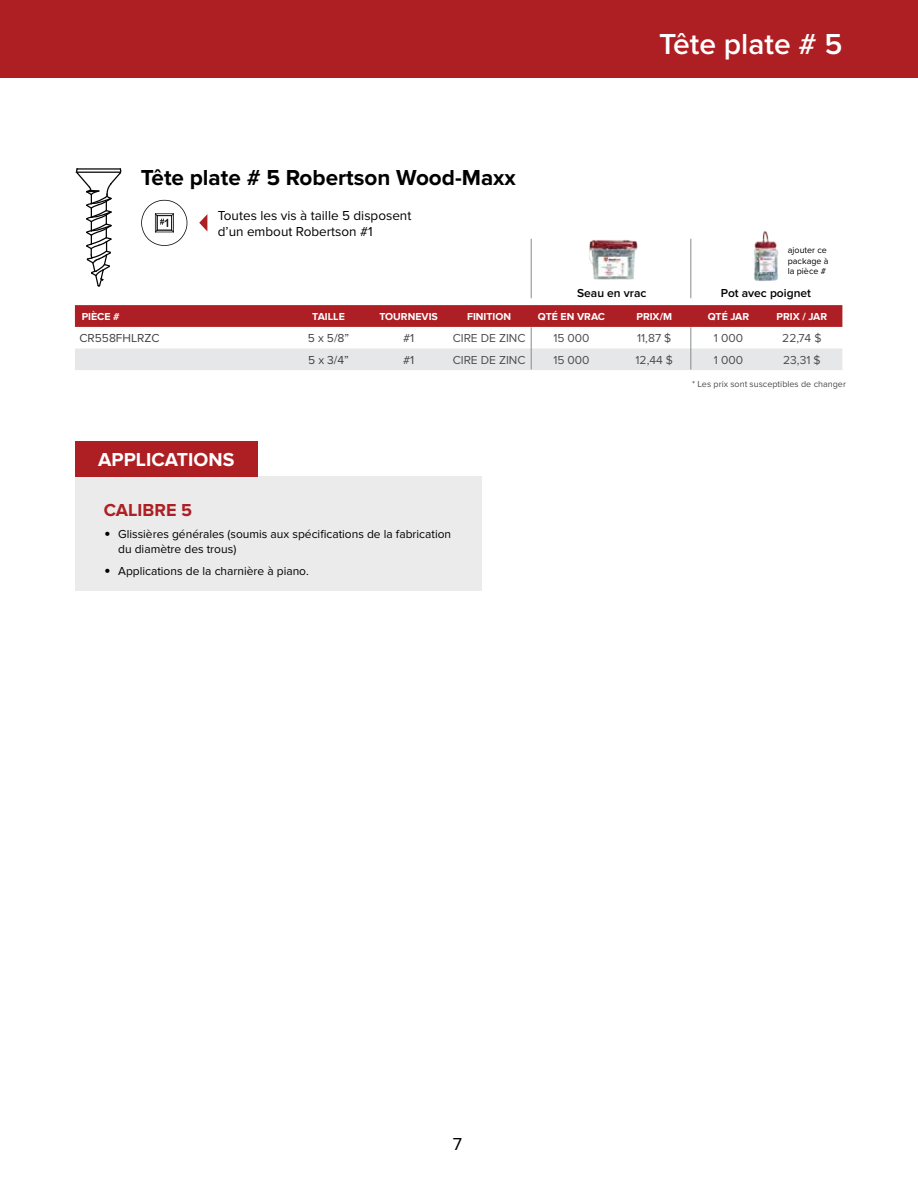
<style>
.page{position:relative;width:918px;height:1188px;background:#fff}
.page>*{position:absolute;margin:0;border:0;box-sizing:border-box;transform-origin:0 0}
.t1{font:600 30px "Proxima Nova";color:#fff}
.t2{font:700 22.5px "Proxima Nova";color:#000}
.t3{font:700 19.5px "Proxima Nova";color:#fff}
.t4{font:700 18px "Proxima Nova";color:#ad1f23}
.t5{font:18px "Proxima Nova";color:#000101}
.t6{font:13.5px/16.2px "Proxima Nova";color:#000}
.t7{font:12px/14.4px "Proxima Nova";color:#000}
.t8{font:12px "Proxima Nova";color:#4d4d4f}
.t9{font:12px "Proxima Nova";color:#414042}
.t10{font:600 12px "Proxima Nova";color:#000}
.t11{font:700 10.5px "Proxima Nova";color:#fff}
.t12{font:9px "Proxima Nova";color:#4d4d4f}
.t13{font:8.85px/10.6px "Proxima Nova";color:#000}
.s1{font-family:"Frutiger LT Std";font-weight:700}
</style>
<div class="page">
<div style="left:0;top:0;width:918px;height:78px;background:#ad1f23"></div>
<div style="left:76px;top:477px;width:406px;height:114px;background:#ebebec"></div>
<svg style="left:76px;top:168px;width:45px;height:119px"></svg>
<svg style="left:141px;top:200px;width:46px;height:46px"></svg>
<img style="left:589px;top:240px;width:49px;height:40px">
<img style="left:754px;top:231px;width:24px;height:50px">
<svg style="left:199px;top:214px;width:8px;height:17px"></svg>
<svg style="left:75px;top:305px;width:767px;height:22px;background:#ad2025"></svg>
<div style="left:75px;top:349px;width:767px;height:21px;background:#e6e7e8"></div>
<hr style="left:531px;top:327px;width:1px;height:42px;background:#888a8c">
<hr style="left:690px;top:327px;width:1px;height:42px;background:#888a8c">
<hr style="left:531px;top:239px;width:1px;height:59px;background:#888a8c">
<hr style="left:690px;top:239px;width:1px;height:59px;background:#888a8c">
<div style="left:76px;top:442px;width:182px;height:35px;background:#ad1f23"></div>
<h2 class="t2" style="left:141px;top:165px;width:377px">Tête plate # 5 Robertson Wood-Maxx</h2>
<p class="t6" style="left:218px;top:208px;width:195px">Toutes les vis à taille 5 disposent d’un embout Robertson #1</p>
<h1 class="t1" style="left:659px;top:27px;width:185px">Tête plate # 5</h1>
<p class="t13" style="left:788px;top:245px;width:42px">ajouter ce package à la pièce #</p>
<p class="t10" style="left:577px;top:286px;width:71px">Seau en vrac</p>
<p class="t10" style="left:721px;top:286px;width:92px">Pot avec poignet</p>
<p class="t11" style="left:82px;top:311px;width:40px">PIÈCE #</p>
<p class="t11" style="left:312px;top:311px;width:34px">TAILLE</p>
<p class="t11" style="left:379px;top:311px;width:60px">TOURNEVIS</p>
<p class="t11" style="left:467px;top:311px;width:46px">FINITION</p>
<p class="t11" style="left:538px;top:311px;width:69px">QTÉ EN VRAC</p>
<p class="t11" style="left:636px;top:311px;width:37px">PRIX/M</p>
<p class="t11" style="left:708px;top:311px;width:43px">QTÉ JAR</p>
<p class="t11" style="left:777px;top:311px;width:52px">PRIX / JAR</p>
<p class="t9" style="left:79px;top:332px;width:82px">CR558FHLRZC</p>
<p class="t9" style="left:308px;top:332px;width:43px">5 x 5/8”</p>
<p class="t9" style="left:403px;top:332px;width:13px">#1</p>
<p class="t8" style="left:453px;top:332px;width:74px">CIRE DE ZINC</p>
<p class="t8" style="left:553px;top:332px;width:38px">15 000</p>
<p class="t8" style="left:637px;top:332px;width:36px">11,87 $</p>
<p class="t8" style="left:714px;top:332px;width:31px">1 000</p>
<p class="t8" style="left:782px;top:332px;width:41px">22,74 $</p>
<p class="t9" style="left:308px;top:353px;width:42px">5 x 3/4”</p>
<p class="t9" style="left:403px;top:353px;width:13px">#1</p>
<p class="t8" style="left:453px;top:353px;width:74px">CIRE DE ZINC</p>
<p class="t8" style="left:553px;top:353px;width:38px">15 000</p>
<p class="t8" style="left:636px;top:353px;width:39px">12,44 $</p>
<p class="t8" style="left:714px;top:353px;width:31px">1 000</p>
<p class="t8" style="left:783px;top:353px;width:39px">23,31 $</p>
<h3 class="t3" style="left:98px;top:448px;width:138px">APPLICATIONS</h3>
<h3 class="t4" style="left:104px;top:500px;width:90px">CALIBRE 5</h3>
<p class="t7" style="left:118px;top:527px;width:335px;text-indent:-14px"><span class="s1">•</span> Glissières générales (soumis aux spécifications de la fabrication du diamètre des trous)</p>
<p class="t7" style="left:105px;top:564px;width:206px"><span class="s1">•</span> Applications de la charnière à piano.</p>
<h3 class="t5" style="left:453px;top:1134px;width:11px">7</h3>
<p class="t12" style="left:692px;top:379px;width:155px">* Les prix sont susceptibles de changer</p>
</div>
